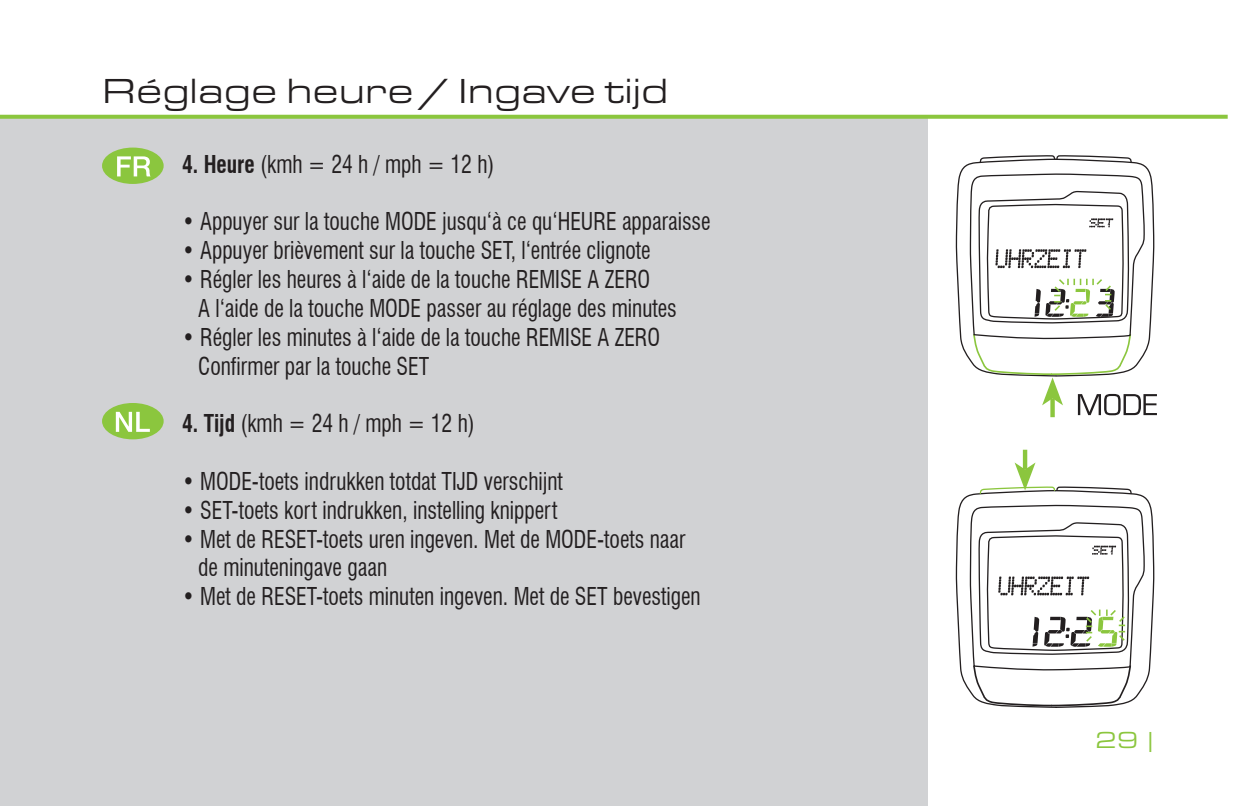
<style>
.page{position:relative;width:1236px;height:806px;background:#fff}
.page>*{position:absolute;margin:0;border:0;box-sizing:border-box;transform-origin:0 0}
.t1{font:expanded 36px "Micro Square";color:#231f20}
.t2{font:condensed 24px/28.8px "Swiss 721 BT";color:#231f20;scale:.9 1}
.t3{font:expanded 24px "Micro Square";color:#8bc63e}
.s1{font-weight:700}
</style>
<div class="page">
<div style="left:0;top:116px;width:928px;height:689px;background:#d1d2d4"></div>
<svg style="left:0;top:114px;width:1228px;height:70px"></svg>
<div style="left:102px;top:147px;width:62px;height:37px;background:#8bc63e;border-radius:50%"></div>
<svg style="left:117px;top:156px;width:34px;height:20px"></svg>
<div style="left:102px;top:403px;width:62px;height:36px;background:#8bc63e;border-radius:50%"></div>
<svg style="left:116px;top:411px;width:34px;height:20px"></svg>
<svg style="left:955px;top:158px;width:14px;height:202px"></svg>
<svg style="left:955px;top:495px;width:156px;height:213px"></svg>
<svg style="left:969px;top:154px;width:188px;height:552px"></svg>
<h1 class="t1" style="left:102px;top:71px;width:568px">Réglage heure / Ingave tijd</h1>
<p class="t2" style="left:182px;top:149px;width:349px"><span class="s1">4. Heure</span> (kmh = 24 h / mph = 12 h)</p>
<p class="t2" style="left:182px;top:207px;width:589px">• Appuyer sur la touche MODE jusqu‘à ce qu‘HEURE apparaisse</p>
<p class="t2" style="left:182px;top:236px;width:522px">• Appuyer brièvement sur la touche SET, l‘entrée clignote</p>
<p class="t2" style="left:198px;top:265px;width:533px;text-indent:-16px">• Régler les heures à l‘aide de la touche REMISE A ZERO<br>A l‘aide de la touche MODE passer au réglage des minutes</p>
<p class="t2" style="left:198px;top:322px;width:515px;text-indent:-16px">• Régler les minutes à l‘aide de la touche REMISE A ZERO<br>Confirmer par la touche SET</p>
<p class="t2" style="left:182px;top:409px;width:327px"><span class="s1">4. Tijd</span> (kmh = 24 h / mph = 12 h)</p>
<p class="t2" style="left:182px;top:466px;width:425px">• MODE-toets indrukken totdat TIJD verschijnt</p>
<p class="t2" style="left:182px;top:495px;width:419px">• SET-toets kort indrukken, instelling knippert</p>
<p class="t2" style="left:198px;top:524px;width:543px;text-indent:-16px">• Met de RESET-toets uren ingeven. Met de MODE-toets naar de minuteningave gaan</p>
<p class="t2" style="left:182px;top:581px;width:578px">• Met de RESET-toets minuten ingeven. Met de SET bevestigen</p>
<p class="t3" style="left:1095px;top:726px;width:63px">29 |</p>
</div>
